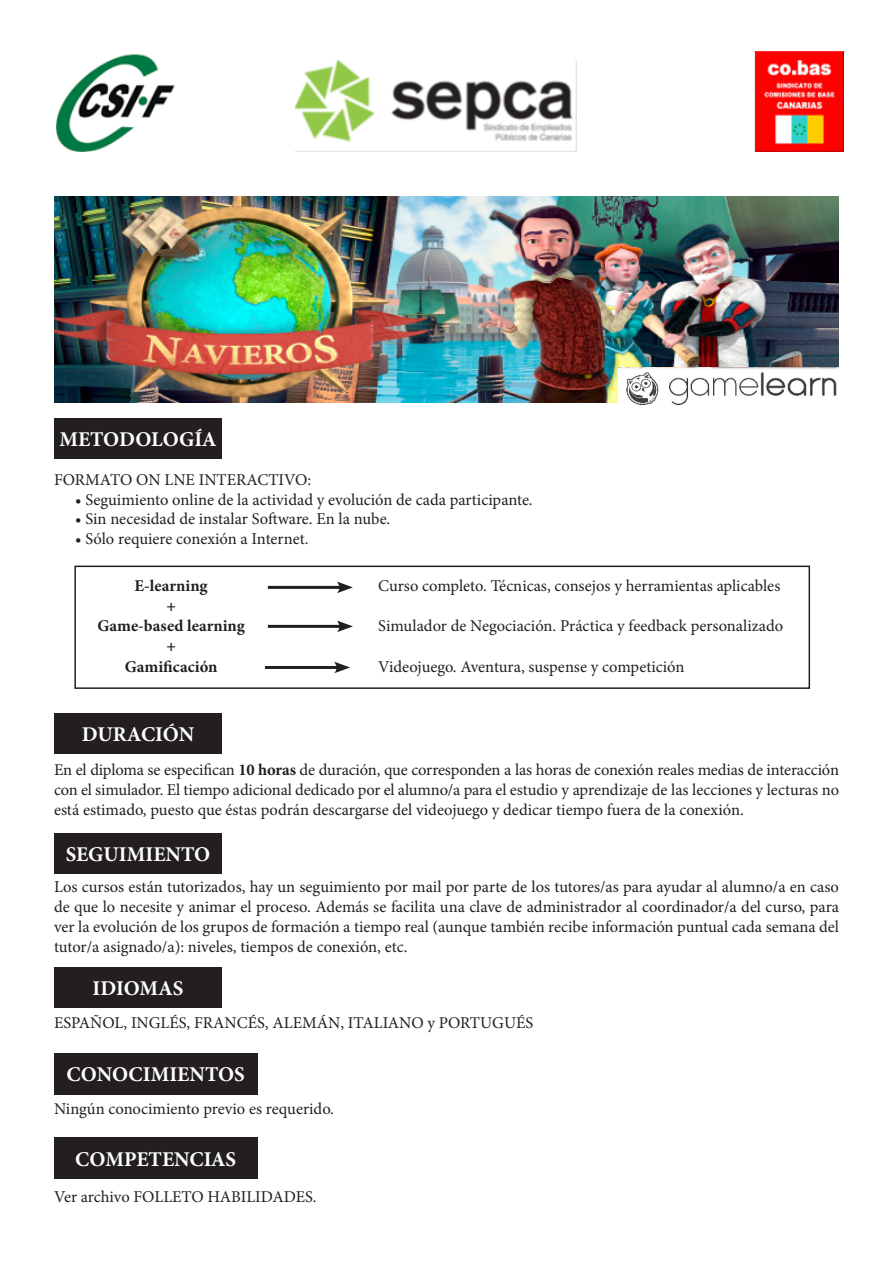
<style>
.page{position:relative;width:893px;height:1263px;background:#fff}
.page>*{position:absolute;margin:0;border:0;box-sizing:border-box;transform-origin:0 0}
.t1{font:700 21px "Minion Pro";color:#fff}
.t2{font:16.5px/19.8px "Minion Pro";color:#231f20;text-align:justify}
.t3{font:700 16.5px "Minion Pro";color:#231f20}
.s1{font-weight:700}
</style>
<div class="page">
<div style="left:54px;top:418px;width:168px;height:40px;background:#231f20"></div>
<hr style="left:268px;top:586px;width:75px;height:3px;background:#231f20">
<svg style="left:337px;top:581px;width:16px;height:12px"></svg>
<hr style="left:268px;top:625px;width:75px;height:3px;background:#231f20">
<svg style="left:337px;top:620px;width:16px;height:12px"></svg>
<hr style="left:265px;top:666px;width:75px;height:3px;background:#231f20">
<svg style="left:334px;top:662px;width:16px;height:11px"></svg>
<div style="left:54px;top:713px;width:168px;height:41px;background:#231f20"></div>
<div style="left:54px;top:967px;width:168px;height:40px;background:#231f20"></div>
<div style="left:54px;top:1053px;width:203px;height:41px;background:#231f20"></div>
<div style="left:54px;top:1137px;width:203px;height:42px;background:#231f20"></div>
<div style="left:74px;top:566px;width:736px;height:123px;border:2px solid #231f20"></div>
<img style="left:54px;top:197px;width:785px;height:205px">
<img style="left:619px;top:367px;width:220px;height:38px">
<div style="left:54px;top:833px;width:168px;height:41px;background:#231f20"></div>
<img style="left:56px;top:51px;width:787px;height:100px">
<p class="t1" style="left:59px;top:424px;width:158px">METODOLOGÍA</p>
<p class="t2" style="left:54px;top:470px;width:259px">FORMATO ON LNE INTERACTIVO:</p>
<p class="t2" style="left:75px;top:489px;width:459px">• Seguimiento online de la actividad y evolución de cada participante.</p>
<p class="t2" style="left:75px;top:509px;width:317px">• Sin necesidad de instalar Software. En la nube.</p>
<p class="t2" style="left:75px;top:529px;width:235px">• Sólo requiere conexión a Internet.</p>
<p class="t3" style="left:135px;top:574px;width:75px">E-learning</p>
<p class="t3" style="left:166px;top:594px;width:11px">+</p>
<p class="t3" style="left:97px;top:614px;width:149px">Game-based learning</p>
<p class="t3" style="left:166px;top:634px;width:11px">+</p>
<p class="t3" style="left:125px;top:655px;width:94px">Gamificación</p>
<p class="t2" style="left:378px;top:576px;width:404px">Curso completo. Técnicas, consejos y herramientas aplicables</p>
<p class="t2" style="left:378px;top:616px;width:406px">Simulador de Negociación. Práctica y feedback personalizado</p>
<p class="t2" style="left:378px;top:657px;width:308px">Videojuego. Aventura, suspense y competición</p>
<p class="t1" style="left:82px;top:720px;width:114px">DURACIÓN</p>
<p class="t2" style="left:54px;top:760px;width:787px">En el diploma se especifican <span class="s1">10 horas</span> de duración, que corresponden a las horas de conexión reales medias de interacción con el simulador. El tiempo adicional dedicado por el alumno/a para el estudio y aprendizaje de las lecciones y lecturas no está estimado, puesto que éstas podrán descargarse del videojuego y dedicar tiempo fuera de la conexión.</p>
<p class="t1" style="left:66px;top:840px;width:146px">SEGUIMIENTO</p>
<p class="t2" style="left:54px;top:877px;width:787px">Los cursos están tutorizados, hay un seguimiento por mail por parte de los tutores/as para ayudar al alumno/a en caso de que lo necesite y animar el proceso. Además se facilita una clave de administrador al coordinador/a del curso, para ver la evolución de los grupos de formación a tiempo real (aunque también recibe información puntual cada semana del tutor/a asignado/a): niveles, tiempos de conexión, etc.</p>
<p class="t1" style="left:93px;top:973px;width:92px">IDIOMAS</p>
<p class="t2" style="left:54px;top:1013px;width:481px">ESPAÑOL, INGLÉS, FRANCÉS, ALEMÁN, ITALIANO y PORTUGUÉS</p>
<p class="t1" style="left:67px;top:1060px;width:180px">CONOCIMIENTOS</p>
<p class="t2" style="left:54px;top:1099px;width:282px">Ningún conocimiento previo es requerido.</p>
<p class="t1" style="left:75px;top:1144px;width:162px">COMPETENCIAS</p>
<p class="t2" style="left:54px;top:1187px;width:264px">Ver archivo FOLLETO HABILIDADES.</p>
</div>
